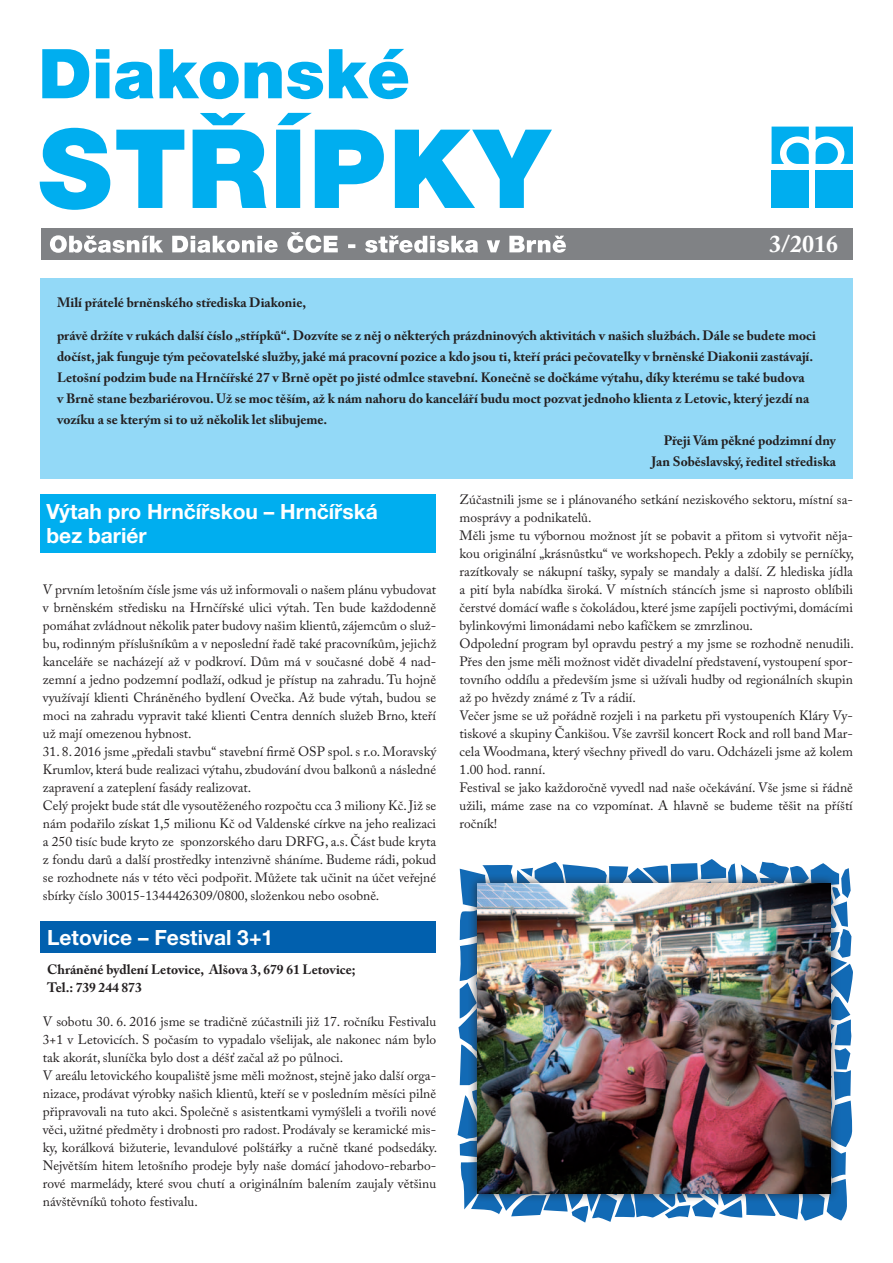
<style>
.page{position:relative;width:893px;height:1263px;background:#fff}
.page>*{position:absolute;margin:0;border:0;box-sizing:border-box;transform-origin:0 0}
.t1{font:700 24px "Adobe Caslon Pro";color:#fff}
.t2{font:700 21px/24px "Helvetica Neue CE";color:#fff}
.t3{font:13.5px/18px "Adobe Caslon Pro";color:#231f20}
.t4{font:700 13.5px/18px "Adobe Caslon Pro";color:#231f20}
</style>
<div class="page">
<svg style="left:457px;top:859px;width:396px;height:363px"></svg>
<svg style="left:772px;top:127px;width:37px;height:37px"></svg>
<svg style="left:816px;top:127px;width:37px;height:37px"></svg>
<div style="left:772px;top:171px;width:37px;height:37px;background:#00aeef"></div>
<div style="left:816px;top:171px;width:37px;height:37px;background:#00aeef"></div>
<svg style="left:40px;top:113px;width:512px;height:97px"></svg>
<svg style="left:42px;top:49px;width:366px;height:50px"></svg>
<div style="left:41px;top:228px;width:812px;height:31px;background:#808285"></div>
<svg style="left:50px;top:232px;width:516px;height:21px"></svg>
<div style="left:41px;top:494px;width:395px;height:59px;background:#00aeef"></div>
<div style="left:41px;top:279px;width:812px;height:200px;background:#93d9f7"></div>
<div style="left:468px;top:873px;width:373px;height:330px;background:#231f20;opacity:.75"></div>
<img style="left:477px;top:883px;width:354px;height:310px">
<div style="left:41px;top:921px;width:395px;height:32px;background:#0160ae"></div>
<h1 class="t1" style="left:769px;top:230px;width:70px">3/2016</h1>
<p class="t4" style="left:57px;top:293px;width:251px">Milí přátelé brněnského střediska Diakonie,</p>
<p class="t4" style="left:57px;top:326px;width:760px">právě držíte v rukách další číslo „střípků“. Dozvíte se z něj o některých prázdninových aktivitách v našich službách. Dále se budete moci</p>
<p class="t4" style="left:57px;top:347px;width:758px">dočíst, jak funguje tým pečovatelské služby, jaké má pracovní pozice a kdo jsou ti, kteří práci pečovatelky v brněnské Diakonii zastávají.</p>
<p class="t4" style="left:57px;top:368px;width:749px">Letošní podzim bude na Hrnčířské 27 v Brně opět po jisté odmlce stavební. Konečně se dočkáme výtahu, díky kterému se také budova</p>
<p class="t4" style="left:57px;top:389px;width:754px">v Brně stane bezbariérovou. Už se moc těším, až k nám nahoru do kanceláří budu moct pozvat jednoho klienta z Letovic, který jezdí na</p>
<p class="t4" style="left:57px;top:410px;width:272px">vozíku a se kterým si to už několik let slibujeme.</p>
<p class="t4" style="left:664px;top:431px;width:174px">Přeji Vám pěkné podzimní dny</p>
<p class="t4" style="left:651px;top:452px;width:186px">Jan Soběslavský, ředitel střediska</p>
<p class="t3" style="left:460px;top:490px;width:396px">Zúčastnili jsme se i plánovaného setkání neziskového sektoru, místní sa&shy;mosprávy a podnikatelů.<br>Měli jsme tu výbornou možnost jít se pobavit a přitom si vytvořit něja&shy;kou originální „krásnůstku“ ve workshopech. Pekly a zdobily se perníčky, razítkovaly se nákupní tašky, sypaly se mandaly a další. Z hlediska jídla a pití byla nabídka široká. V místních stáncích jsme si naprosto oblíbili čerstvé domácí wafle s čokoládou, které jsme zapíjeli poctivými, domácími bylinkovými limonádami nebo kafíčkem se zmrzlinou.<br>Odpolední program byl opravdu pestrý a my jsme se rozhodně nenudili.<br>Přes den jsme měli možnost vidět divadelní představení, vystoupení spor&shy;tovního oddílu a především jsme si užívali hudby od regionálních skupin až po hvězdy známé z Tv a rádií.<br>Večer jsme se už pořádně rozjeli i na parketu při vystoupeních Kláry Vy&shy;tiskové a skupiny Čankišou. Vše završil koncert Rock and roll band Mar&shy;cela Woodmana, který všechny přivedl do varu. Odcházeli jsme až kolem 1.00 hod. ranní.<br>Festival se jako každoročně vyvedl nad naše očekávání. Vše jsme si řádně užili, máme zase na co vzpomínat. A hlavně se budeme těšit na příští ročník!</p>
<h2 class="t2" style="left:46px;top:500px;width:333px">Výtah pro Hrnčířskou – Hrnčířská bez bariér</h2>
<p class="t3" style="left:43px;top:580px;width:395px;text-align:justify">V prvním letošním čísle jsme vás už informovali o našem plánu vybudovat v brněnském středisku na Hrnčířské ulici výtah. Ten bude každodenně pomáhat zvládnout několik pater budovy našim klientů, zájemcům o služ&shy;bu, rodinným příslušníkům a v neposlední řadě také pracovníkům, jejichž kanceláře se nacházejí až v podkroví. Dům má v současné době 4 nad&shy;zemní a jedno podzemní podlaží, odkud je přístup na zahradu. Tu hojně využívají klienti Chráněného bydlení Ovečka. Až bude výtah, budou se moci na zahradu vypravit také klienti Centra denních služeb Brno, kteří už mají omezenou hybnost.</p>
<p class="t3" style="left:43px;top:742px;width:395px">31. 8. 2016 jsme „předali stavbu“ stavební firmě OSP spol. s r.o. Moravský Krumlov, která bude realizaci výtahu, zbudování dvou balkonů a následné zapravení a zateplení fasády realizovat.<br>Celý projekt bude stát dle vysoutěženého rozpočtu cca 3 miliony Kč. Již se nám podařilo získat 1,5 milionu Kč od Valdenské církve na jeho realizaci a 250 tisíc bude kryto ze sponzorského daru DRFG, a.s. Část bude kryta z fondu darů a další prostředky intenzivně sháníme. Budeme rádi, pokud se rozhodnete nás v této věci podpořit. Můžete tak učinit na účet veřejné sbírky číslo 30015-1344426309/0800, složenkou nebo osobně.</p>
<h2 class="t2" style="left:47px;top:926px;width:228px">Letovice – Festival 3+1</h2>
<p class="t4" style="left:47px;top:960px;width:310px">Chráněné bydlení Letovice, Alšova 3, 679 61 Letovice;<br>Tel.: 739 244 873</p>
<p class="t3" style="left:43px;top:1012px;width:396px">V sobotu 30. 6. 2016 jsme se tradičně zúčastnili již 17. ročníku Festivalu 3+1 v Letovicích. S počasím to vypadalo všelijak, ale nakonec nám bylo tak akorát, sluníčka bylo dost a déšť začal až po půlnoci.<br>V areálu letovického koupaliště jsme měli možnost, stejně jako další orga&shy;nizace, prodávat výrobky našich klientů, kteří se v posledním měsíci pilně připravovali na tuto akci. Společně s asistentkami vymýšleli a tvořili nové věci, užitné předměty i drobnosti pro radost. Prodávaly se keramické mis&shy;ky, korálková bižuterie, levandulové polštářky a ručně tkané podsedáky.<br>Největším hitem letošního prodeje byly naše domácí jahodovo-rebarbo&shy;rové marmelády, které svou chutí a originálním balením zaujaly většinu návštěvníků tohoto festivalu.</p>
</div>
